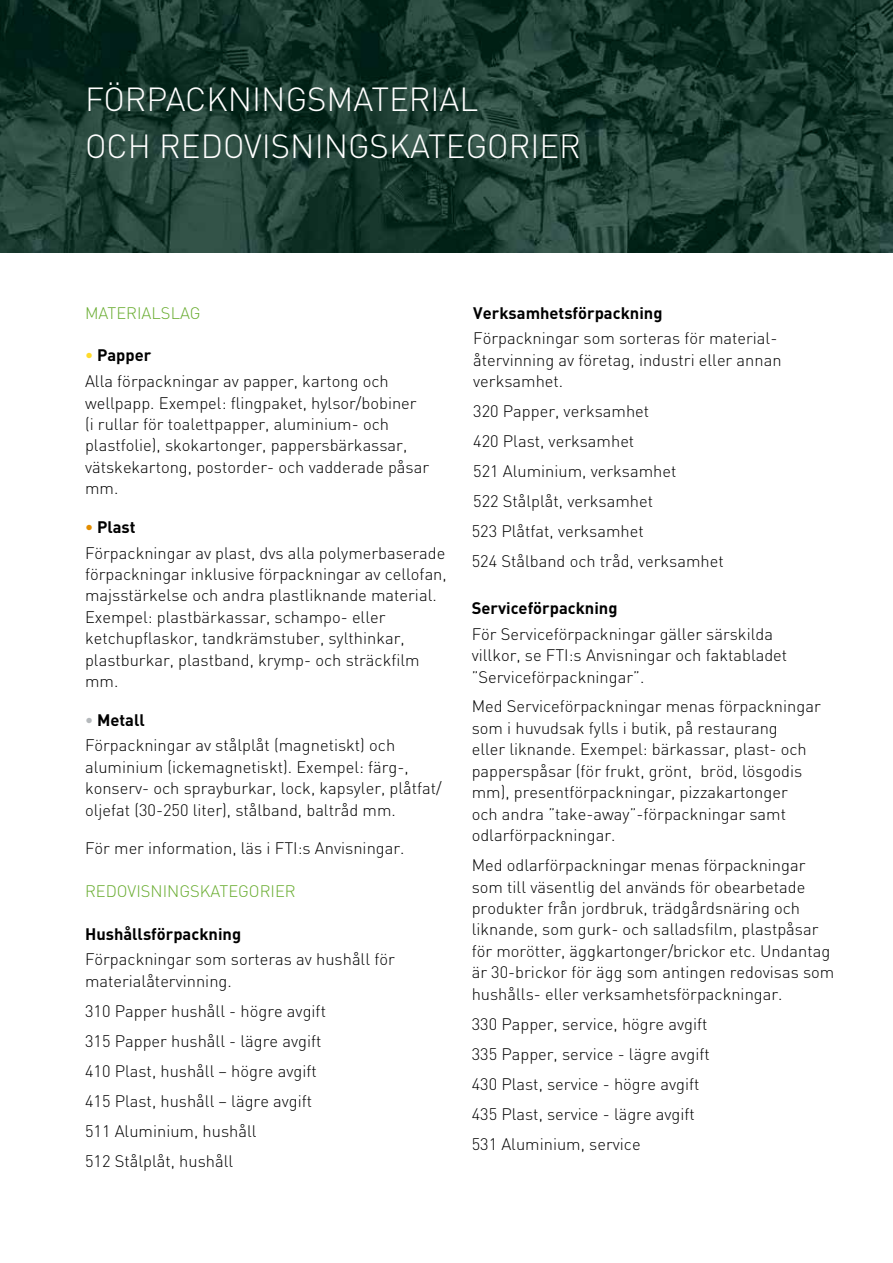
<style>
.page{position:relative;width:893px;height:1263px;background:#fff}
.page>*{position:absolute;margin:0;border:0;box-sizing:border-box;transform-origin:0 0}
.t1{font:300 33px/46.5px "DIN Pro";color:#fff}
.t2{font:300 16.5px/21.5px "DIN Pro";color:#000}
.t3{font:700 16.5px "DIN Pro";color:#000}
.t4{font:300 16.5px "DIN Pro";color:#68ac2f}
.s1{font-weight:700;color:#ffdb2c}
.s2{font-weight:700}
.s3{font-weight:700;color:#e38d00}
.s4{font-weight:700;color:#b5b9bc}
</style>
<div class="page">
<img style="left:0;top:0;width:893px;height:252px">
<h1 class="t1" style="left:85px;top:75px;width:497px">FÖRPACKNINGSMATERIAL<br>OCH REDOVISNINGSKATEGORIER</h1>
<p class="t4" style="left:85px;top:301px;width:117px">MATERIALSLAG</p>
<p class="t2" style="left:85px;top:342px;width:305px;line-height:25.7px"><span class="s1">•</span> <span class="s2">Papper<br></span>Alla förpackningar av papper, kartong och</p>
<p class="t2" style="left:85px;top:391px;width:346px">wellpapp. Exempel: flingpaket, hylsor/bobiner (i rullar för toalettpapper, aluminium- och plastfolie), skokartonger, pappersbärkassar, vätskekartong, postorder- och vadderade påsar mm.</p>
<p class="t2" style="left:85px;top:513px;width:362px;line-height:25.7px"><span class="s3">•</span> <span class="s2">Plast<br></span>Förpackningar av plast, dvs alla polymerbaserade</p>
<p class="t2" style="left:85px;top:563px;width:363px">förpackningar inklusive förpackningar av cellofan, majsstärkelse och andra plastliknande material.<br>Exempel: plastbärkassar, schampo- eller ketchupflaskor, tandkrämstuber, sylthinkar, plastburkar, plastband, krymp- och sträckfilm mm.</p>
<p class="t2" style="left:85px;top:706px;width:312px;line-height:25.7px"><span class="s4">•</span> <span class="s2">Metall<br></span>Förpackningar av stålplåt (magnetiskt) och</p>
<p class="t2" style="left:85px;top:755px;width:358px">aluminium (ickemagnetiskt). Exempel: färg-, konserv- och sprayburkar, lock, kapsyler, plåtfat/ oljefat (30-250 liter), stålband, baltråd mm.</p>
<p class="t2" style="left:85px;top:837px;width:321px">För mer information, läs i FTI:s Anvisningar.</p>
<p class="t4" style="left:85px;top:880px;width:212px">REDOVISNINGSKATEGORIER</p>
<p class="t3" style="left:85px;top:922px;width:158px">Hushållsförpackning</p>
<p class="t2" style="left:85px;top:948px;width:311px">Förpackningar som sorteras av hushåll för materialåtervinning.</p>
<p class="t2" style="left:85px;top:995px;width:242px;line-height:30px">310 Papper hushåll - högre avgift<br>315 Papper hushåll - lägre avgift<br>410 Plast, hushåll – högre avgift<br>415 Plast, hushåll – lägre avgift<br>511 Aluminium, hushåll<br>512 Stålplåt, hushåll</p>
<p class="t3" style="left:473px;top:301px;width:191px">Verksamhetsförpackning</p>
<p class="t2" style="left:473px;top:327px;width:310px">Förpackningar som sorteras för material&shy;återvinning av företag, industri eller annan verksamhet.</p>
<p class="t2" style="left:472px;top:395px;width:254px;line-height:30px">320 Papper, verksamhet<br>420 Plast, verksamhet<br>521 Aluminium, verksamhet<br>522 Stålplåt, verksamhet<br>523 Plåtfat, verksamhet<br>524 Stålband och tråd, verksamhet</p>
<p class="t3" style="left:472px;top:597px;width:147px">Serviceförpackning</p>
<p class="t2" style="left:472px;top:622px;width:317px">För Serviceförpackningar gäller särskilda villkor, se FTI:s Anvisningar och faktabladet ”Serviceförpackningar”.</p>
<p class="t2" style="left:472px;top:695px;width:351px">Med Serviceförpackningar menas förpackningar som i huvudsak fylls i butik, på restaurang<br>eller liknande. Exempel: bärkassar, plast- och papperspåsar (för frukt, grönt, bröd, lösgodis mm), presentförpackningar, pizzakartonger<br>och andra ”take-away”-förpackningar samt odlarförpackningar.</p>
<p class="t2" style="left:472px;top:854px;width:364px">Med odlarförpackningar menas förpackningar som till väsentlig del används för obearbetade produkter från jordbruk, trädgårdsnäring och liknande, som gurk- och salladsfilm, plastpåsar för morötter, äggkartonger/brickor etc. Undantag är 30-brickor för ägg som antingen redovisas som hushålls- eller verksamhetsförpackningar.</p>
<p class="t2" style="left:472px;top:1008px;width:240px;line-height:30px">330 Papper, service, högre avgift<br>335 Papper, service - lägre avgift<br>430 Plast, service - högre avgift<br>435 Plast, service - lägre avgift<br>531 Aluminium, service</p>
</div>
